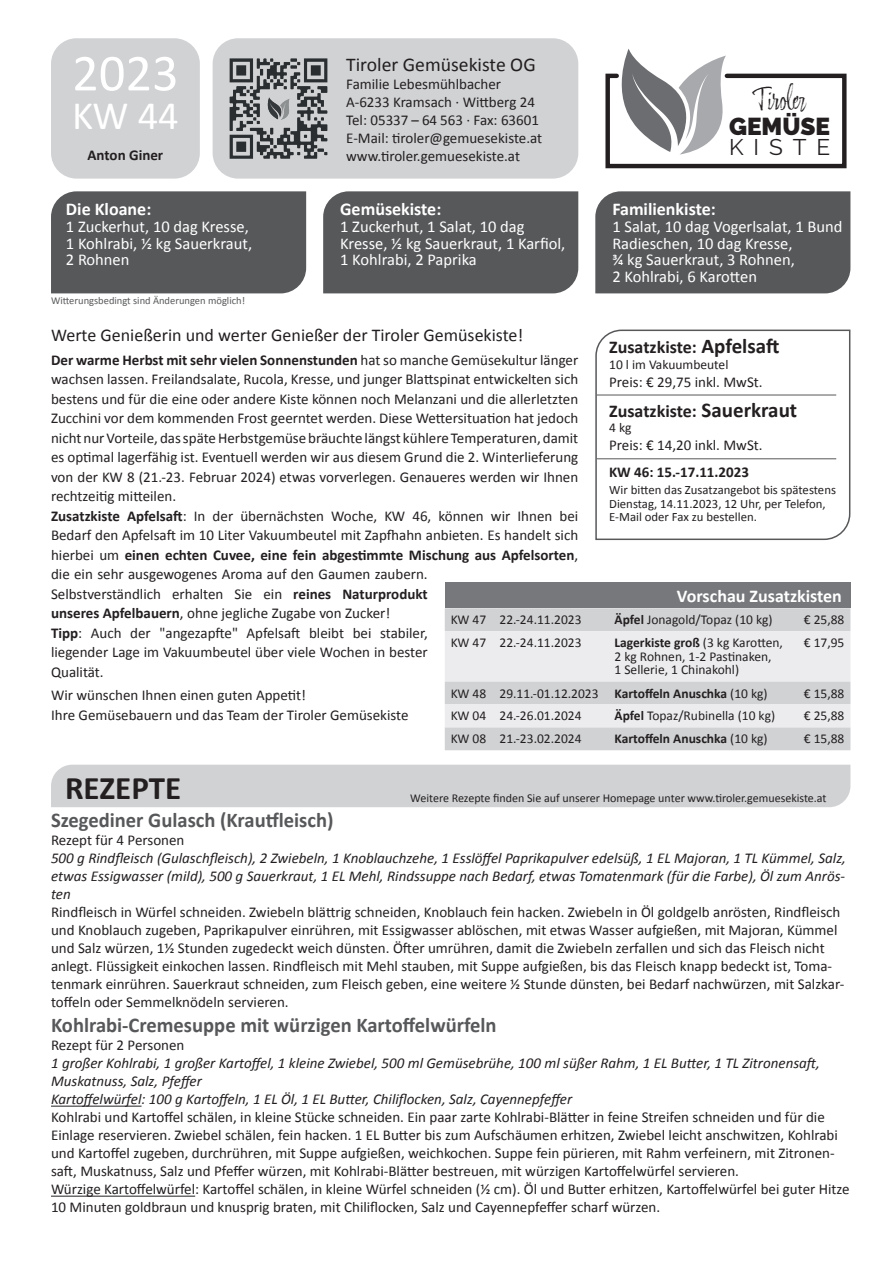
<style>
.page{position:relative;width:893px;height:1263px;background:#fff}
.page>*{position:absolute;margin:0;border:0;box-sizing:border-box;transform-origin:0 0}
.t1{font:52.5px "Calibri";color:#fff}
.t2{font:40.5px "Calibri";color:#fff}
.t3{font:700 33px "Calibri";color:#231f20}
.t4{font:27.3px "Adore You";color:#231f20}
.t5{font:900 24.3px "Raleway";color:#231f20}
.t6{font:22.65px "Raleway";letter-spacing:.44em;color:#231f20}
.t7{font:700 21px "Calibri";color:#57585a}
.t8{font:19.5px "Calibri";color:#231f20}
.t9{font:700 18px "Calibri";color:#fff}
.t10{font:18px "Calibri";color:#231f20}
.t11{font:700 18px "Calibri";color:#231f20}
.t12{font:16.5px/16.5px "Calibri";color:#fff}
.t13{font:15px/19.5px "Calibri";color:#231f20}
.t14{font:italic 15px/18px "Calibri";color:#231f20;text-align:justify}
.t15{font:700 15px "Calibri";color:#231f20}
.t16{font:13.5px/13.5px "Calibri";color:#231f20}
.t17{font:700 13.5px "Calibri";color:#231f20}
.t18{font:12.75px/13.5px "Calibri";color:#231f20}
.t19{font:12px "Calibri";color:#231f20}
.t20{font:10.5px "Calibri";color:#57585a}
.s1{font-weight:700}
.s2{font-size:21px}
.s3{font-weight:400}
</style>
<div class="page">
<div style="left:213px;top:38px;width:365px;height:141px;background:#d1d2d4;border-radius:26px"></div>
<div style="left:51px;top:38px;width:149px;height:141px;background:#d1d2d4;border-radius:26px"></div>
<img style="left:229px;top:58px;width:99px;height:101px">
<svg style="left:605px;top:49px;width:242px;height:120px"></svg>
<div style="left:323px;top:191px;width:255px;height:102px;background:#57585a"></div>
<div style="left:595px;top:191px;width:255px;height:102px;background:#57585a"></div>
<div style="left:51px;top:191px;width:255px;height:102px;background:#57585a"></div>
<div style="left:51px;top:765px;width:799px;height:42px;background:#d1d2d4"></div>
<div style="left:445px;top:608px;width:405px;height:142px;background:#d1d2d4"></div>
<svg style="left:445px;top:631px;width:405px;height:96px;background:#e5e5e7"></svg>
<div style="left:445px;top:582px;width:405px;height:26px;background:#76787b"></div>
<hr style="left:51px;top:1106px;width:91px;height:1px;background:#231f20">
<hr style="left:51px;top:1196px;width:144px;height:1px;background:#231f20">
<svg style="left:595px;top:329px;width:256px;height:212px"></svg>
<hr style="left:597px;top:395px;width:239px;height:1px;background:#57585a">
<hr style="left:597px;top:458px;width:239px;height:1px;background:#57585a">
<h1 class="t1" style="left:72px;top:40px;width:108px">2023</h1>
<h2 class="t2" style="left:72px;top:90px;width:108px">KW 44</h2>
<p class="t15" style="left:88px;top:146px;width:77px">Anton Giner</p>
<p class="t9" style="left:66px;top:198px;width:87px">Die Kloane:</p>
<p class="t12" style="left:66px;top:218px;width:188px">1 Zuckerhut, 10 dag Kresse,<br>1 Kohlrabi, ½ kg Sauerkraut,<br>2 Rohnen</p>
<p class="t20" style="left:51px;top:294px;width:196px">Witterungsbedingt sind Änderungen möglich!</p>
<h3 class="t8" style="left:346px;top:52px;width:191px">Tiroler Gemüsekiste OG</h3>
<p class="t13" style="left:346px;top:75px;width:198px;line-height:18px">Familie Lebesmühlbacher<br>A-6233 Kramsach · Wittberg 24<br>Tel: 05337 – 64 563 · Fax: 63601<br>E-Mail: tiroler@gemuesekiste.at www.tiroler.gemuesekiste.at</p>
<p class="t9" style="left:340px;top:198px;width:103px">Gemüsekiste:</p>
<p class="t12" style="left:340px;top:218px;width:227px">1 Zuckerhut, 1 Salat, 10 dag<br>Kresse, ½ kg Sauerkraut, 1 Karfiol,<br>1 Kohlrabi, 2 Paprika</p>
<h3 class="t4" style="left:753px;top:84px;width:55px">Tiroler</h3>
<h3 class="t5" style="left:729px;top:113px;width:103px">GEMÜSE</h3>
<h3 class="t6" style="left:729px;top:134px;width:103px">KISTE</h3>
<p class="t9" style="left:612px;top:198px;width:105px">Familienkiste:</p>
<p class="t12" style="left:612px;top:218px;width:232px">1 Salat, 10 dag Vogerlsalat, 1 Bund<br>Radieschen, 10 dag Kresse,<br>¾ kg Sauerkraut, 3 Rohnen,<br>2 Kohlrabi, 6 Karotten</p>
<p class="t10" style="left:51px;top:324px;width:474px">Werte Genießerin und werter Genießer der Tiroler Gemüsekiste!</p>
<p class="t13" style="left:51px;top:350px;width:529px"><span class="s1">Der warme Herbst mit sehr vielen Sonnenstunden</span> hat so manche Gemüsekultur länger wachsen lassen. Freilandsalate, Rucola, Kresse, und junger Blattspinat entwickelten sich bestens und für die eine oder andere Kiste können noch Melanzani und die allerletzten Zucchini vor dem kommenden Frost geerntet werden. Diese Wettersituation hat jedoch nicht nur Vorteile, das späte Herbstgemüse bräuchte längst kühlere Temperaturen, damit es optimal lagerfähig ist. Eventuell werden wir aus diesem Grund die 2. Winterlieferung von der KW 8 (21.-23. Februar 2024) etwas vorverlegen. Genaueres werden wir Ihnen rechtzeitig mitteilen.<br><span class="s1">Zusatzkiste Apfelsaft</span>: In der übernächsten Woche, KW 46, können wir Ihnen bei Bedarf den Apfelsaft im 10 Liter Vakuumbeutel mit Zapfhahn anbieten. Es handelt sich hierbei um <span class="s1">einen echten Cuvee, eine fein abgestimmte Mischung aus Apfelsorten</span>, die ein sehr ausgewogenes Aroma auf den Gaumen zaubern.<br>Selbstverständlich erhalten Sie ein <span class="s1">reines Naturprodukt<br>unseres Apfelbauern</span>, ohne jegliche Zugabe von Zucker!<br><span class="s1">Tipp</span>: Auch der "angezapfte" Apfelsaft bleibt bei stabiler,<br>liegender Lage im Vakuumbeutel über viele Wochen in bester<br>Qualität.</p>
<p class="t13" style="left:51px;top:686px;width:359px">Wir wünschen Ihnen einen guten Appetit!<br>Ihre Gemüsebauern und das Team der Tiroler Gemüsekiste</p>
<p class="t11" style="left:609px;top:336px;width:172px">Zusatzkiste: <span class="s2">Apfelsaft</span></p>
<p class="t16" style="left:609px;top:358px;width:121px">10 l im Vakuumbeutel</p>
<p class="t13" style="left:609px;top:372px;width:155px">Preis: € 29,75 inkl. MwSt.</p>
<p class="t11" style="left:609px;top:399px;width:190px">Zusatzkiste: <span class="s2">Sauerkraut</span></p>
<p class="t16" style="left:609px;top:421px;width:24px">4 kg</p>
<p class="t13" style="left:609px;top:435px;width:155px">Preis: € 14,20 inkl. MwSt.</p>
<p class="t15" style="left:609px;top:462px;width:141px">KW 46: 15.-17.11.2023</p>
<p class="t18" style="left:609px;top:483px;width:228px">Wir bitten das Zusatzangebot bis spätestens<br>Dienstag, 14.11.2023, 12 Uhr, per Telefon,<br>E-Mail oder Fax zu bestellen.</p>
<p class="t9" style="left:677px;top:584px;width:166px">Vorschau Zusatzkisten</p>
<p class="t16" style="left:451px;top:613px;width:132px">KW 47 22.-24.11.2023</p>
<p class="t16" style="left:614px;top:613px;width:160px"><span class="s1">Äpfel</span> Jonagold/Topaz (10 kg)</p>
<p class="t16" style="left:804px;top:613px;width:42px">€ 25,88</p>
<p class="t16" style="left:451px;top:636px;width:132px">KW 47 22.-24.11.2023</p>
<p class="t16" style="left:614px;top:636px;width:170px"><span class="s1">Lagerkiste groß</span> (3 kg Karotten,<br>2 kg Rohnen, 1-2 Pastinaken,<br>1 Sellerie, 1 Chinakohl)</p>
<p class="t16" style="left:804px;top:636px;width:42px">€ 17,95</p>
<p class="t16" style="left:451px;top:686px;width:318px">KW 48 29.11.-01.12.2023 <span class="s1">Kartoffeln Anuschka</span> (10 kg)</p>
<p class="t16" style="left:804px;top:686px;width:42px">€ 15,88</p>
<p class="t16" style="left:451px;top:709px;width:132px">KW 04 24.-26.01.2024</p>
<p class="t16" style="left:614px;top:709px;width:162px"><span class="s1">Äpfel</span> Topaz/Rubinella (10 kg)</p>
<p class="t16" style="left:804px;top:709px;width:42px">€ 25,88</p>
<p class="t16" style="left:451px;top:732px;width:132px">KW 08 21.-23.02.2024</p>
<p class="t17" style="left:614px;top:730px;width:155px">Kartoffeln Anuschka <span class="s3">(10 kg)</span></p>
<p class="t16" style="left:804px;top:732px;width:42px">€ 15,88</p>
<h3 class="t3" style="left:65px;top:767px;width:118px">REZEPTE</h3>
<p class="t19" style="left:410px;top:790px;width:418px">Weitere Rezepte finden Sie auf unserer Homepage unter www.tiroler.gemuesekiste.at</p>
<h3 class="t7" style="left:51px;top:807px;width:284px">Szegediner Gulasch (Krautfleisch)</h3>
<p class="t13" style="left:51px;top:830px;width:135px">Rezept für 4 Personen</p>
<p class="t14" style="left:51px;top:849px;width:796px">500 g Rindfleisch (Gulaschfleisch), 2 Zwiebeln, 1 Knoblauchzehe, 1 Esslöffel Paprikapulver edelsüß, 1 EL Majoran, 1 TL Kümmel, Salz, etwas Essigwasser (mild), 500 g Sauerkraut, 1 EL Mehl, Rindssuppe nach Bedarf, etwas Tomatenmark (für die Farbe), Öl zum Anrös&shy;ten</p>
<p class="t13" style="left:51px;top:903px;width:795px;line-height:18px">Rindfleisch in Würfel schneiden. Zwiebeln blättrig schneiden, Knoblauch fein hacken. Zwiebeln in Öl goldgelb anrösten, Rindfleisch und Knoblauch zugeben, Paprikapulver einrühren, mit Essigwasser ablöschen, mit etwas Wasser aufgießen, mit Majoran, Kümmel und Salz würzen, 1½ Stunden zugedeckt weich dünsten. Öfter umrühren, damit die Zwiebeln zerfallen und sich das Fleisch nicht anlegt. Flüssigkeit einkochen lassen. Rindfleisch mit Mehl stauben, mit Suppe aufgießen, bis das Fleisch knapp bedeckt ist, Toma&shy;tenmark einrühren. Sauerkraut schneiden, zum Fleisch geben, eine weitere ½ Stunde dünsten, bei Bedarf nachwürzen, mit Salzkar&shy;toffeln oder Semmelknödeln servieren.</p>
<h3 class="t7" style="left:51px;top:1012px;width:447px">Kohlrabi-Cremesuppe mit würzigen Kartoffelwürfeln</h3>
<p class="t13" style="left:51px;top:1036px;width:135px">Rezept für 2 Personen</p>
<p class="t14" style="left:51px;top:1054px;width:770px;text-align:left">1 großer Kohlrabi, 1 großer Kartoffel, 1 kleine Zwiebel, 500 ml Gemüsebrühe, 100 ml süßer Rahm, 1 EL Butter, 1 TL Zitronensaft,<br>Muskatnuss, Salz, Pfeffer<br>Kartoffelwürfel: 100 g Kartoffeln, 1 EL Öl, 1 EL Butter, Chiliflocken, Salz, Cayennepfeffer</p>
<p class="t13" style="left:51px;top:1108px;width:800px;line-height:18px">Kohlrabi und Kartoffel schälen, in kleine Stücke schneiden. Ein paar zarte Kohlrabi-Blätter in feine Streifen schneiden und für die Einlage reservieren. Zwiebel schälen, fein hacken. 1 EL Butter bis zum Aufschäumen erhitzen, Zwiebel leicht anschwitzen, Kohlrabi und Kartoffel zugeben, durchrühren, mit Suppe aufgießen, weichkochen. Suppe fein pürieren, mit Rahm verfeinern, mit Zitronen&shy;saft, Muskatnuss, Salz und Pfeffer würzen, mit Kohlrabi-Blätter bestreuen, mit würzigen Kartoffelwürfel servieren.<br>Würzige Kartoffelwürfel: Kartoffel schälen, in kleine Würfel schneiden (½ cm). Öl und Butter erhitzen, Kartoffelwürfel bei guter Hitze 10 Minuten goldbraun und knusprig braten, mit Chiliflocken, Salz und Cayennepfeffer scharf würzen.</p>
</div>
